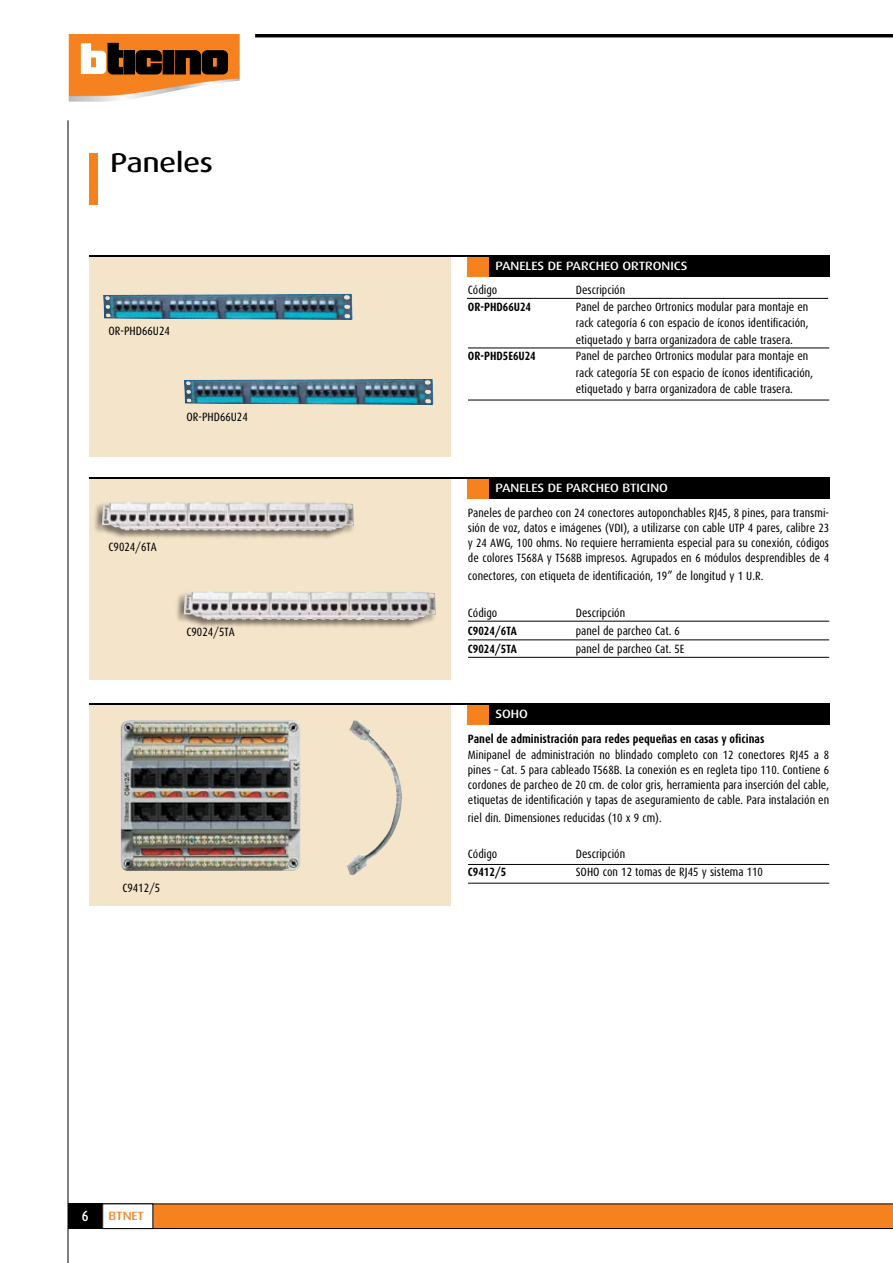
<style>
.page{position:relative;width:893px;height:1263px;background:#fff}
.page>*{position:absolute;margin:0;border:0;box-sizing:border-box;transform-origin:0 0}
.t1{font:500 27px "Dax Wide";color:#000}
.t2{font:12px/15px "B Tcond";color:#000;text-align:justify}
.t3{font:700 12px "B Tcond";color:#000}
.t4{font:500 12px "Dax Wide";color:#fff}
.t5{font:500 12px "Dax Wide";color:#f5821f}
</style>
<div class="page">
<div style="left:68px;top:1203px;width:34px;height:26px;background:#000"></div>
<hr style="left:68px;top:120px;width:1px;height:1143px;background:#000">
<hr style="left:255px;top:34px;width:638px;height:3px;background:#000">
<svg style="left:69px;top:34px;width:171px;height:68px"></svg>
<div style="left:89px;top:153px;width:9px;height:51px;background:#f5821f"></div>
<svg style="left:102px;top:1203px;width:791px;height:26px;background:#e2802c"></svg>
<div style="left:468px;top:704px;width:21px;height:21px;background:#f5821f"></div>
<div style="left:489px;top:704px;width:340px;height:21px;background:#000"></div>
<div style="left:89px;top:705px;width:361px;height:201px;background:#f4e4c9"></div>
<hr style="left:89px;top:703px;width:740px;height:2px;background:#000">
<div style="left:89px;top:256px;width:361px;height:201px;background:#f4e4c9"></div>
<hr style="left:467px;top:298px;width:361px;height:1px;background:#000">
<hr style="left:468px;top:348px;width:361px;height:1px;background:#000">
<img style="left:121px;top:720px;width:179px;height:151px">
<img style="left:346px;top:720px;width:56px;height:155px">
<hr style="left:468px;top:864px;width:361px;height:1px;background:#000">
<hr style="left:468px;top:883px;width:361px;height:1px;background:#000">
<img style="left:103px;top:294px;width:250px;height:26px">
<img style="left:184px;top:379px;width:249px;height:26px">
<div style="left:468px;top:255px;width:21px;height:21px;background:#f5821f"></div>
<div style="left:489px;top:255px;width:340px;height:21px;background:#000"></div>
<hr style="left:89px;top:255px;width:740px;height:2px;background:#000">
<div style="left:468px;top:478px;width:21px;height:21px;background:#f5821f"></div>
<div style="left:489px;top:478px;width:340px;height:21px;background:#000"></div>
<div style="left:89px;top:479px;width:361px;height:201px;background:#f4e4c9"></div>
<hr style="left:89px;top:477px;width:740px;height:2px;background:#000">
<hr style="left:468px;top:621px;width:361px;height:1px;background:#000">
<hr style="left:468px;top:639px;width:361px;height:1px;background:#000">
<hr style="left:468px;top:657px;width:361px;height:1px;background:#000">
<div style="left:93px;top:501px;width:262px;height:39px;background:#000;opacity:.5"></div>
<img style="left:102px;top:502px;width:252px;height:29px">
<div style="left:174px;top:590px;width:263px;height:40px;background:#000;opacity:.5"></div>
<img style="left:184px;top:592px;width:252px;height:28px">
<hr style="left:468px;top:400px;width:361px;height:1px;background:#000">
<h1 class="t1" style="left:111px;top:147px;width:104px">PANELES</h1>
<p class="t2" style="left:109px;top:324px;width:63px">OR-PHD66U24</p>
<p class="t2" style="left:187px;top:410px;width:63px">OR-PHD66U24</p>
<p class="t2" style="left:109px;top:539px;width:50px">C9024/6TA</p>
<p class="t2" style="left:187px;top:625px;width:50px">C9024/5TA</p>
<p class="t2" style="left:122px;top:880px;width:39px">C9412/5</p>
<p class="t5" style="left:109px;top:1209px;width:16px">BTNET</p>
<p class="t4" style="left:495px;top:259px;width:194px">PANELES DE PARCHEO ORTRONICS</p>
<p class="t2" style="left:468px;top:282px;width:31px">Código</p>
<p class="t2" style="left:576px;top:282px;width:51px">Descripción</p>
<p class="t3" style="left:468px;top:300px;width:65px">OR-PHD66U24</p>
<p class="t2" style="left:576px;top:298px;width:234px;line-height:16.5px">Panel de parcheo Ortronics modular para montaje en rack categoría 6 con espacio de íconos identificación, etiquetado y barra organizadora de cable trasera.</p>
<p class="t3" style="left:468px;top:349px;width:69px">OR-PHD5E6U24</p>
<p class="t2" style="left:576px;top:348px;width:239px;line-height:16.5px;text-align:left">Panel de parcheo Ortronics modular para montaje en rack categoría 5E con espacio de íconos identificación, etiquetado y barra organizadora de cable trasera.</p>
<p class="t4" style="left:495px;top:481px;width:173px">PANELES DE PARCHEO BTICINO</p>
<p class="t2" style="left:468px;top:506px;width:363px">Paneles de parcheo con 24 conectores autoponchables RJ45, 8 pines, para transmi&shy;sión de voz, datos e imágenes (VDI), a utilizarse con cable UTP 4 pares, calibre 23 y 24 AWG, 100 ohms. No requiere herramienta especial para su conexión, códigos de colores T568A y T568B impresos. Agrupados en 6 módulos desprendibles de 4</p>
<p class="t2" style="left:468px;top:569px;width:297px">conectores, con etiqueta de identificación, 19” de longitud y 1 U.R.</p>
<p class="t2" style="left:468px;top:605px;width:31px">Código</p>
<p class="t2" style="left:576px;top:605px;width:51px">Descripción</p>
<p class="t3" style="left:468px;top:624px;width:51px">C9024/6TA</p>
<p class="t2" style="left:576px;top:623px;width:106px">panel de parcheo Cat. 6</p>
<p class="t3" style="left:468px;top:642px;width:51px">C9024/5TA</p>
<p class="t2" style="left:576px;top:641px;width:110px">panel de parcheo Cat. 5E</p>
<p class="t4" style="left:495px;top:707px;width:16px">SOHO</p>
<p class="t3" style="left:468px;top:733px;width:298px">Panel de administración para redes pequeñas en casas y oficinas</p>
<p class="t2" style="left:468px;top:747px;width:363px">Minipanel de administración no blindado completo con 12 conectores RJ45 a 8 pines – Cat. 5 para cableado T568B. La conexión es en regleta tipo 110. Contiene 6 cordones de parcheo de 20 cm. de color gris, herramienta para inserción del cable, etiquetas de identificación y tapas de aseguramiento de cable. Para instalación en</p>
<p class="t2" style="left:468px;top:810px;width:195px">riel din. Dimensiones reducidas (10 x 9 cm).</p>
<p class="t2" style="left:468px;top:846px;width:31px">Código</p>
<p class="t2" style="left:576px;top:846px;width:51px">Descripción</p>
<p class="t3" style="left:468px;top:865px;width:40px">C9412/5</p>
<p class="t2" style="left:576px;top:864px;width:189px">SOHO con 12 tomas de RJ45 y sistema 110</p>
</div>
